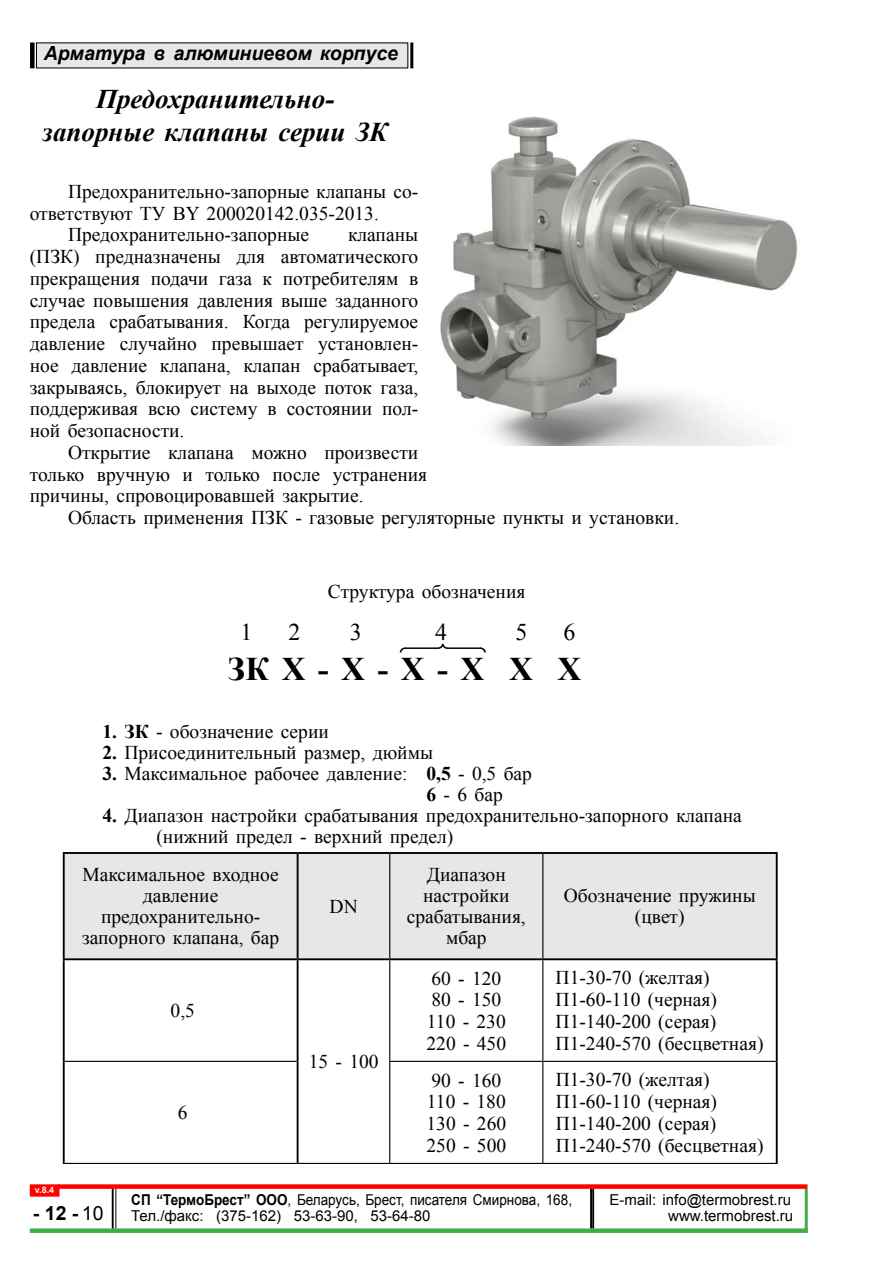
<style>
.page{position:relative;width:893px;height:1263px;background:#fff}
.page>*{position:absolute;margin:0;border:0;box-sizing:border-box;transform-origin:0 0}
.t1{font:700 33px "Times New Roman";color:#000}
.t2{font:italic 700 27px/33px "Times New Roman";color:#000;text-align:center}
.t3{font:24px "Times New Roman";color:#000}
.t4{font:19.5px/21.8px "Times New Roman";color:#000}
.t5{font:italic 700 19.5px "Arial";color:#000}
.t6{font:700 19.5px "Arial";color:#000}
.t7{font:15px "Arial";color:#000}
.t8{font:15px "Arial";color:#000;scale:.9 1}
.t9{font:700 9px "Arial";color:#fff}
.s1{font-weight:700}
.s2{font-weight:400}
</style>
<div class="page">
<div style="left:37px;top:43px;width:371px;height:25px;background:#e6e7e8"></div>
<hr style="left:410px;top:43px;width:3px;height:25px;background:#000">
<div style="left:30px;top:43px;width:5px;height:25px;background:#000"></div>
<div style="left:30px;top:1228px;width:778px;height:5px;background:#41ad49"></div>
<div style="left:30px;top:1184px;width:30px;height:13px;background:#f00;border:2px solid #f00"></div>
<div style="left:58px;top:1184px;width:749px;height:5px;background:#f00"></div>
<hr style="left:112px;top:1189px;width:2px;height:39px;background:#000">
<hr style="left:115px;top:1189px;width:1px;height:39px;background:#000">
<hr style="left:805px;top:1189px;width:3px;height:43px;background:#41ad49">
<hr style="left:590px;top:1189px;width:2px;height:39px;background:#000">
<hr style="left:592px;top:1189px;width:2px;height:39px;background:#000">
<svg style="left:399px;top:647px;width:6px;height:6px"></svg>
<hr style="left:405px;top:647px;width:33px;height:2px;background:#000">
<svg style="left:436px;top:644px;width:50px;height:9px"></svg>
<div style="left:65px;top:854px;width:711px;height:104px;background:#e6e7e8"></div>
<hr style="left:63px;top:1163px;width:235px;height:1px;background:#000">
<hr style="left:298px;top:1163px;width:92px;height:1px;background:#000">
<hr style="left:63px;top:852px;width:235px;height:2px;background:#000">
<hr style="left:63px;top:854px;width:2px;height:104px;background:#000">
<hr style="left:298px;top:852px;width:92px;height:2px;background:#000">
<hr style="left:297px;top:854px;width:2px;height:104px;background:#000">
<hr style="left:390px;top:852px;width:153px;height:2px;background:#000">
<hr style="left:543px;top:852px;width:235px;height:2px;background:#000">
<hr style="left:776px;top:854px;width:2px;height:104px;background:#000">
<hr style="left:389px;top:854px;width:1px;height:104px;background:#000">
<hr style="left:390px;top:1163px;width:153px;height:1px;background:#000">
<hr style="left:542px;top:854px;width:1px;height:104px;background:#000">
<hr style="left:63px;top:958px;width:235px;height:2px;background:#000">
<hr style="left:63px;top:960px;width:2px;height:101px;background:#000">
<hr style="left:65px;top:1061px;width:232px;height:1px;background:#000">
<hr style="left:63px;top:1061px;width:2px;height:102px;background:#000">
<hr style="left:298px;top:958px;width:92px;height:2px;background:#000">
<hr style="left:297px;top:960px;width:2px;height:101px;background:#000">
<hr style="left:297px;top:1061px;width:2px;height:102px;background:#000">
<hr style="left:390px;top:958px;width:153px;height:2px;background:#000">
<hr style="left:389px;top:960px;width:1px;height:101px;background:#000">
<hr style="left:389px;top:1061px;width:154px;height:1px;background:#000">
<hr style="left:389px;top:1062px;width:1px;height:101px;background:#000">
<hr style="left:543px;top:958px;width:235px;height:2px;background:#000">
<hr style="left:776px;top:960px;width:2px;height:101px;background:#000">
<hr style="left:543px;top:1061px;width:233px;height:1px;background:#000">
<hr style="left:776px;top:1061px;width:2px;height:102px;background:#000">
<hr style="left:543px;top:1163px;width:235px;height:1px;background:#000">
<hr style="left:542px;top:960px;width:1px;height:101px;background:#000">
<hr style="left:542px;top:1062px;width:1px;height:101px;background:#000">
<img style="left:440px;top:116px;width:358px;height:329px">
<p class="t5" style="left:44px;top:40px;width:356px">Арматура в алюминиевом корпусе</p>
<h2 class="t2" style="left:43px;top:81px;width:347px">Предохранительно&shy;запорные клапаны серии ЗК</h2>
<p class="t4" style="left:68px;top:180px;width:352px">Предохранительно-запорные клапаны со-</p>
<p class="t4" style="left:30px;top:202px;width:351px">ответствуют ТУ BY 200020142.035-2013.</p>
<p class="t4" style="left:68px;top:223px;width:243px">Предохранительно-запорные</p>
<p class="t4" style="left:30px;top:223px;width:390px;text-align:justify;text-indent:318px">клапаны (ПЗК) предназначены для автоматического прекращения подачи газа к потребителям в случае повышения давления выше заданного предела срабатывания. Когда регулируемое давление случайно превышает установлен&shy;ное давление клапана, клапан срабатывает, закрываясь, блокирует на выходе поток газа, поддерживая всю систему в состоянии пол&shy;ной безопасности.</p>
<p class="t4" style="left:30px;top:441px;width:399px;text-indent:38px">Открытие клапана можно произвести только вручную и только после устранения причины, спровоцировавшей закрытие.</p>
<p class="t4" style="left:68px;top:506px;width:613px">Область применения ПЗК - газовые регуляторные пункты и установки.</p>
<p class="t4" style="left:328px;top:580px;width:199px">Структура обозначения</p>
<p class="t3" style="left:240px;top:615px;width:13px">1</p>
<p class="t3" style="left:288px;top:615px;width:13px">2</p>
<p class="t3" style="left:350px;top:615px;width:13px">3</p>
<p class="t3" style="left:435px;top:615px;width:13px">4</p>
<p class="t3" style="left:516px;top:615px;width:13px">5</p>
<p class="t3" style="left:564px;top:615px;width:13px">6</p>
<h1 class="t1" style="left:228px;top:645px;width:355px">ЗК Х - Х - Х - Х X X</h1>
<p class="t4" style="left:102px;top:720px;width:228px"><span class="s1">1. ЗК</span> - обозначение серии</p>
<p class="t4" style="left:102px;top:741px;width:332px"><span class="s1">2.</span> Присоединительный размер, дюймы</p>
<p class="t4" style="left:426px;top:762px;width:107px;line-height:21px;text-indent:-324px"><span class="s1">3.</span> Максимальное рабочее давление: <span class="s1">0,5</span> - 0,5 бар<br><span class="s1">6</span> - 6 бар</p>
<p class="t4" style="left:156px;top:804px;width:587px;line-height:21px;text-indent:-54px"><span class="s1">4.</span> Диапазон настройки срабатывания предохранительно-запорного клапана (нижний предел - верхний предел)</p>
<p class="t4" style="left:82px;top:864px;width:199px;line-height:21px;text-align:center">Максимальное входное давление предохранительно&shy;запорного клапана, бар</p>
<p class="t4" style="left:171px;top:999px;width:26px">0,5</p>
<p class="t4" style="left:178px;top:1101px;width:11px">6</p>
<p class="t4" style="left:330px;top:895px;width:30px">DN</p>
<p class="t4" style="left:309px;top:1050px;width:71px">15 - 100</p>
<p class="t4" style="left:407px;top:864px;width:121px;line-height:21px;text-align:center">Диапазон настройки срабатывания, мбар</p>
<p class="t4" style="left:564px;top:885px;width:193px;line-height:21px;text-align:center">Обозначение пружины (цвет)</p>
<p class="t4" style="left:426px;top:966px;width:81px">60 - 120<br>80 - 150<br>110 - 230<br>220 - 450</p>
<p class="t4" style="left:556px;top:966px;width:209px">П1-30-70 (желтая)<br>П1-60-110 (черная)<br>П1-140-200 (серая)<br>П1-240-570 (бесцветная)</p>
<p class="t4" style="left:427px;top:1068px;width:81px">90 - 160<br>110 - 180<br>130 - 260<br>250 - 500</p>
<p class="t4" style="left:556px;top:1068px;width:209px">П1-30-70 (желтая)<br>П1-60-110 (черная)<br>П1-140-200 (серая)<br>П1-240-570 (бесцветная)</p>
<p class="t9" style="left:35px;top:1183px;width:21px">v.8.4</p>
<p class="t6" style="left:33px;top:1199px;width:72px">- 12 - <span class="s2">10</span></p>
<p class="t8" style="left:131px;top:1189px;width:491px"><span class="s1">СП “ТермоБрест” ООО</span>, Беларусь, Брест, писателя Смирнова, 168,</p>
<p class="t7" style="left:610px;top:1189px;width:183px">E-mail: info@termobrest.ru</p>
<p class="t7" style="left:131px;top:1206px;width:301px">Тел./факс: (375-162) 53-63-90, 53-64-80</p>
<p class="t7" style="left:668px;top:1206px;width:127px">www.termobrest.ru</p>
</div>
